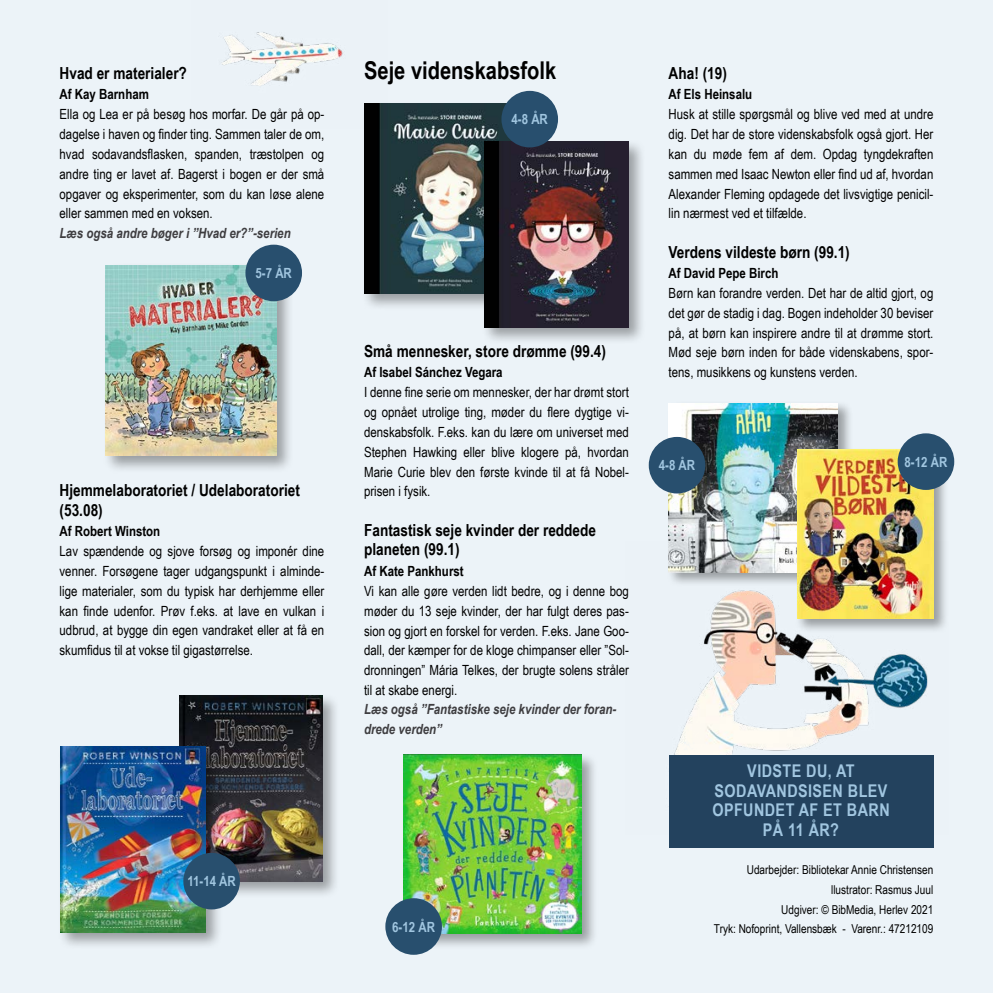
<style>
.page{position:relative;width:993px;height:993px;background:#fff}
.page>*{position:absolute;margin:0;border:0;box-sizing:border-box;transform-origin:0 0}
.id757{font:700 24.5px "Arial Narrow";color:#000}
.id50759{font:700 17.5px/19.2px "Arial Narrow";letter-spacing:.025em;color:#a1c6e0;text-align:center}
.id643{font:700 16.62px/19.2px "Arial Narrow";color:#000}
.id663{font:14px/19.8px "Arial Narrow";color:#000;text-align:justify}
.id642{font:700 14px "Arial Narrow";color:#000}
.id55410{font:italic 700 14px/19.2px "Arial Narrow";color:#3e3d40}
.t1{font:700 14px "Arial Narrow";color:#a1c6e0}
.t2{font:12.25px/19.8px "Arial Narrow";color:#000;text-align:right}
</style>
<div class="page">
<div style="left:0;top:0;width:992px;height:992px;background:#ecf3f8"></div>
<img style="left:674px;top:590px;width:260px;height:243px">
<div style="left:668px;top:754px;width:265px;height:93px;background:#23425e"></div>
<div style="left:103px;top:262px;width:190px;height:211px;background:#000;opacity:.35"></div>
<img style="left:106px;top:265px;width:170px;height:190px">
<div style="left:177px;top:692px;width:162px;height:206px;background:#000;opacity:.35"></div>
<img style="left:180px;top:695px;width:142px;height:185px">
<div style="left:58px;top:743px;width:165px;height:206px;background:#000;opacity:.35"></div>
<img style="left:61px;top:746px;width:144px;height:185px">
<div style="left:245px;top:244px;width:57px;height:57px;background:#284f6e;border-radius:50%"></div>
<div style="left:183px;top:852px;width:57px;height:57px;background:#284f6e;border-radius:50%"></div>
<div style="left:361px;top:100px;width:168px;height:211px;background:#000;opacity:.35"></div>
<img style="left:364px;top:103px;width:144px;height:190px">
<div style="left:481px;top:138px;width:165px;height:206px;background:#000;opacity:.35"></div>
<img style="left:484px;top:141px;width:144px;height:186px">
<div style="left:501px;top:91px;width:57px;height:56px;background:#284f6e;border-radius:50%"></div>
<div style="left:666px;top:401px;width:187px;height:186px;background:#000;opacity:.35"></div>
<img style="left:668px;top:403px;width:169px;height:169px">
<div style="left:648px;top:437px;width:57px;height:56px;background:#284f6e;border-radius:50%"></div>
<div style="left:795px;top:447px;width:153px;height:186px;background:#000;opacity:.35"></div>
<img style="left:797px;top:449px;width:136px;height:169px">
<div style="left:401px;top:752px;width:197px;height:197px;background:#000;opacity:.35"></div>
<img style="left:403px;top:754px;width:178px;height:179px">
<div style="left:385px;top:897px;width:57px;height:57px;background:#284f6e;border-radius:50%"></div>
<div style="left:897px;top:433px;width:56px;height:57px;background:#284f6e;border-radius:50%"></div>
<img style="left:221px;top:32px;width:167px;height:96px">
<h1 class="id643" style="left:60px;top:63px;width:129px">Hvad er materialer?</h1>
<h2 class="id642" style="left:60px;top:84px;width:91px">Af Kay Barnham</h2>
<p class="id663" style="left:60px;top:104px;width:266px">Ella og Lea er på besøg hos morfar. De går på op&shy;dagelse i haven og finder ting. Sammen taler de om, hvad sodavandsflasken, spanden, træstolpen og andre ting er lavet af. Bagerst i bogen er der små opgaver og eksperimenter, som du kan løse alene eller sammen med en voksen.</p>
<h2 class="id55410" style="left:60px;top:222px;width:232px">Læs også andre bøger i ”Hvad er?”-serien</h2>
<p class="t1" style="left:255px;top:262px;width:38px">5-7 ÅR</p>
<h1 class="id643" style="left:60px;top:480px;width:242px">Hjemmelaboratoriet / Udelaboratoriet (53.08)</h1>
<h2 class="id642" style="left:60px;top:520px;width:102px">Af Robert Winston</h2>
<p class="id663" style="left:60px;top:540px;width:266px">Lav spændende og sjove forsøg og imponér dine venner. Forsøgene tager udgangspunkt i alminde&shy;lige materialer, som du typisk har derhjemme eller kan finde udenfor. Prøv f.eks. at lave en vulkan i udbrud, at bygge din egen vandraket eller at få en skumfidus til at vokse til gigastørrelse.</p>
<p class="t1" style="left:187px;top:870px;width:50px">11-14 ÅR</p>
<h1 class="id757" style="left:364px;top:52px;width:194px">Seje videnskabsfolk</h1>
<p class="t1" style="left:511px;top:109px;width:38px">4-8 ÅR</p>
<h1 class="id643" style="left:364px;top:341px;width:243px">Små mennesker, store drømme (99.4)</h1>
<h2 class="id642" style="left:364px;top:361px;width:140px">Af Isabel Sánchez Vegara</h2>
<p class="id663" style="left:364px;top:382px;width:266px">I denne fine serie om mennesker, der har drømt stort og opnået utrolige ting, møder du flere dygtige vi&shy;denskabsfolk. F.eks. kan du lære om universet med Stephen Hawking eller blive klogere på, hvordan Marie Curie blev den første kvinde til at få Nobel&shy;prisen i fysik.</p>
<h1 class="id643" style="left:364px;top:519px;width:233px">Fantastisk seje kvinder der reddede planeten (99.1)</h1>
<h2 class="id642" style="left:364px;top:560px;width:101px">Af Kate Pankhurst</h2>
<p class="id663" style="left:364px;top:580px;width:266px">Vi kan alle gøre verden lidt bedre, og i denne bog møder du 13 seje kvinder, der har fulgt deres pas&shy;sion og gjort en forskel for verden. F.eks. Jane Goo&shy;dall, der kæmper for de kloge chimpanser eller ”Sol&shy;dronningen” Mária Telkes, der brugte solens stråler til at skabe energi.</p>
<h2 class="id55410" style="left:364px;top:698px;width:254px">Læs også ”Fantastiske seje kvinder der foran&shy;drede verden”</h2>
<p class="t1" style="left:392px;top:915px;width:44px">6-12 ÅR</p>
<h1 class="id643" style="left:668px;top:63px;width:60px">Aha! (19)</h1>
<h2 class="id642" style="left:668px;top:84px;width:85px">Af Els Heinsalu</h2>
<p class="id663" style="left:668px;top:104px;width:266px">Husk at stille spørgsmål og blive ved med at undre dig. Det har de store videnskabsfolk også gjort. Her kan du møde fem af dem. Opdag tyngdekraften sammen med Isaac Newton eller find ud af, hvordan Alexander Fleming opdagede det livsvigtige penicil&shy;lin nærmest ved et tilfælde.</p>
<h1 class="id643" style="left:668px;top:242px;width:183px">Verdens vildeste børn (99.1)</h1>
<h2 class="id642" style="left:668px;top:262px;width:111px">Af David Pepe Birch</h2>
<p class="id663" style="left:668px;top:282px;width:266px">Børn kan forandre verden. Det har de altid gjort, og det gør de stadig i dag. Bogen indeholder 30 beviser på, at børn kan inspirere andre til at drømme stort.<br>Mød seje børn inden for både videnskabens, spor&shy;tens, musikkens og kunstens verden.</p>
<p class="t1" style="left:658px;top:454px;width:38px">4-8 ÅR</p>
<p class="t1" style="left:904px;top:451px;width:44px">8-12 ÅR</p>
<p class="id50759" style="left:747px;top:760px;width:109px">VIDSTE DU, AT</p>
<p class="id50759" style="left:712px;top:780px;width:179px">SODAVANDSISEN BLEV<br>OPFUNDET AF ET BARN<br>PÅ 11 ÅR?</p>
<p class="t2" style="left:713px;top:858px;width:221px">Udarbejder: Bibliotekar Annie Christensen llustrator: Rasmus Juul<br>Udgiver: © BibMedia, Herlev 2021<br>Tryk: Nofoprint, Vallensbæk - Varenr.: 47212109</p>
</div>
